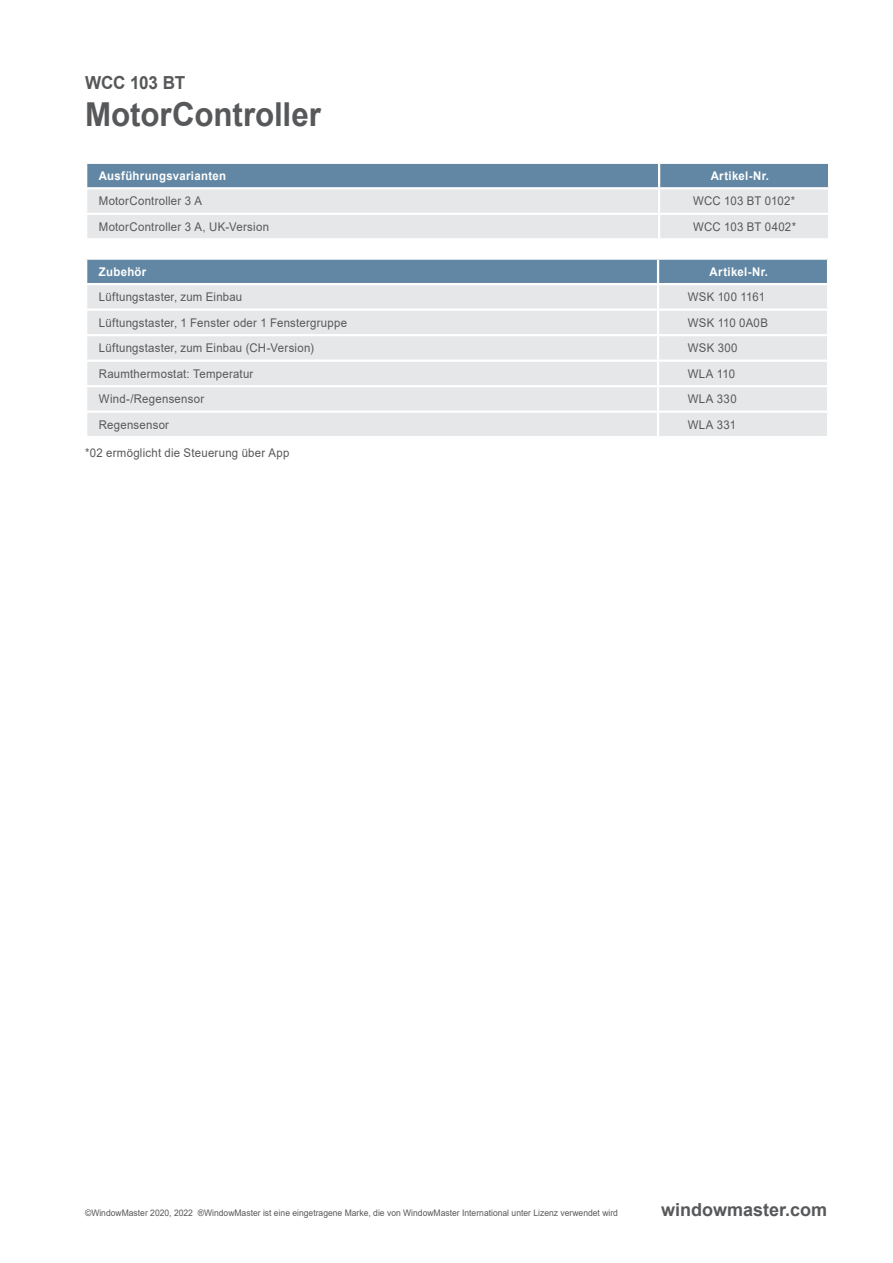
<style>
.page{position:relative;width:893px;height:1263px;background:#fff}
.page>*{position:absolute;margin:0;border:0;box-sizing:border-box;transform-origin:0 0}
.t1{font:700 33px "Arial";letter-spacing:-.005em;color:#57585a;scale:.95 1}
.t2{font:700 18px "Arial";color:#57585a}
.t3{font:700 18px "Arial";color:#57585a;scale:.95 1}
.t4{font:12px "Arial";letter-spacing:.02em;color:#57585a;scale:.95 1}
.t5{font:700 12px "Arial";letter-spacing:.025em;color:#fff;scale:.95 1}
.t6{font:12px "Arial";letter-spacing:-.005em;color:#57585a;scale:.95 1}
.t7{font:9px "Arial";color:#57585a;scale:.95 1}
</style>
<div class="page">
<div style="left:87px;top:260px;width:740px;height:23px;background:#6287a4"></div>
<div style="left:87px;top:285px;width:740px;height:151px;background:#e6e7e9"></div>
<hr style="left:85px;top:308px;width:573px;height:3px;background:#fff">
<hr style="left:85px;top:334px;width:573px;height:2px;background:#fff">
<hr style="left:657px;top:285px;width:2px;height:23px;background:#fff">
<hr style="left:657px;top:311px;width:2px;height:23px;background:#fff">
<hr style="left:657px;top:336px;width:2px;height:23px;background:#fff">
<hr style="left:658px;top:308px;width:171px;height:3px;background:#fff">
<hr style="left:658px;top:334px;width:171px;height:2px;background:#fff">
<hr style="left:85px;top:359px;width:573px;height:3px;background:#fff">
<hr style="left:85px;top:385px;width:573px;height:2px;background:#fff">
<hr style="left:85px;top:411px;width:573px;height:2px;background:#fff">
<hr style="left:657px;top:362px;width:2px;height:23px;background:#fff">
<hr style="left:657px;top:387px;width:2px;height:24px;background:#fff">
<hr style="left:657px;top:413px;width:2px;height:23px;background:#fff">
<hr style="left:658px;top:359px;width:171px;height:3px;background:#fff">
<hr style="left:658px;top:385px;width:171px;height:2px;background:#fff">
<hr style="left:658px;top:411px;width:171px;height:2px;background:#fff">
<hr style="left:657px;top:260px;width:2px;height:23px;background:#fff">
<svg style="left:87px;top:164px;width:741px;height:74px;background:#bac7d2"></svg>
<hr style="left:85px;top:187px;width:574px;height:2px;background:#fff">
<hr style="left:85px;top:213px;width:574px;height:2px;background:#fff">
<hr style="left:658px;top:189px;width:2px;height:24px;background:#fff">
<hr style="left:658px;top:215px;width:2px;height:23px;background:#fff">
<hr style="left:659px;top:187px;width:171px;height:2px;background:#fff">
<hr style="left:659px;top:213px;width:171px;height:2px;background:#fff">
<hr style="left:658px;top:164px;width:2px;height:23px;background:#fff">
<h2 class="t3" style="left:85px;top:70px;width:107px">WCC 103 BT</h2>
<h1 class="t1" style="left:85px;top:92px;width:250px">MotorController</h1>
<p class="t5" style="left:99px;top:167px;width:135px">Ausführungsvarianten</p>
<p class="t5" style="left:711px;top:167px;width:63px">Artikel-Nr.</p>
<p class="t4" style="left:99px;top:193px;width:110px">MotorController 3 A</p>
<p class="t4" style="left:693px;top:193px;width:109px">WCC 103 BT 0102*</p>
<p class="t4" style="left:99px;top:218px;width:181px">MotorController 3 A, UK-Version</p>
<p class="t4" style="left:693px;top:218px;width:110px">WCC 103 BT 0402*</p>
<p class="t5" style="left:99px;top:263px;width:51px">Zubehör</p>
<p class="t5" style="left:710px;top:263px;width:63px">Artikel-Nr.</p>
<p class="t4" style="left:99px;top:289px;width:152px">Lüftungstaster, zum Einbau</p>
<p class="t6" style="left:688px;top:289px;width:83px">WSK 100 1161</p>
<p class="t4" style="left:99px;top:314px;width:263px">Lüftungstaster, 1 Fenster oder 1 Fenstergruppe</p>
<p class="t4" style="left:688px;top:314px;width:86px">WSK 110 0A0B</p>
<p class="t4" style="left:99px;top:340px;width:228px">Lüftungstaster, zum Einbau (CH-Version)</p>
<p class="t4" style="left:688px;top:340px;width:54px">WSK 300</p>
<p class="t4" style="left:99px;top:365px;width:164px">Raumthermostat: Temperatur</p>
<p class="t4" style="left:688px;top:365px;width:51px">WLA 110</p>
<p class="t4" style="left:99px;top:391px;width:112px">Wind-/Regensensor</p>
<p class="t4" style="left:688px;top:391px;width:53px">WLA 330</p>
<p class="t4" style="left:99px;top:416px;width:75px">Regensensor</p>
<p class="t4" style="left:688px;top:416px;width:52px">WLA 331</p>
<p class="t4" style="left:85px;top:444px;width:217px">*02 ermöglicht die Steuerung über App</p>
<p class="t7" style="left:85px;top:1207px;width:562px">©WindowMaster 2020, 2022 ®WindowMaster ist eine eingetragene Marke, die von WindowMaster International unter Lizenz verwendet wird</p>
<h2 class="t2" style="left:661px;top:1197px;width:168px">windowmaster.com</h2>
</div>
